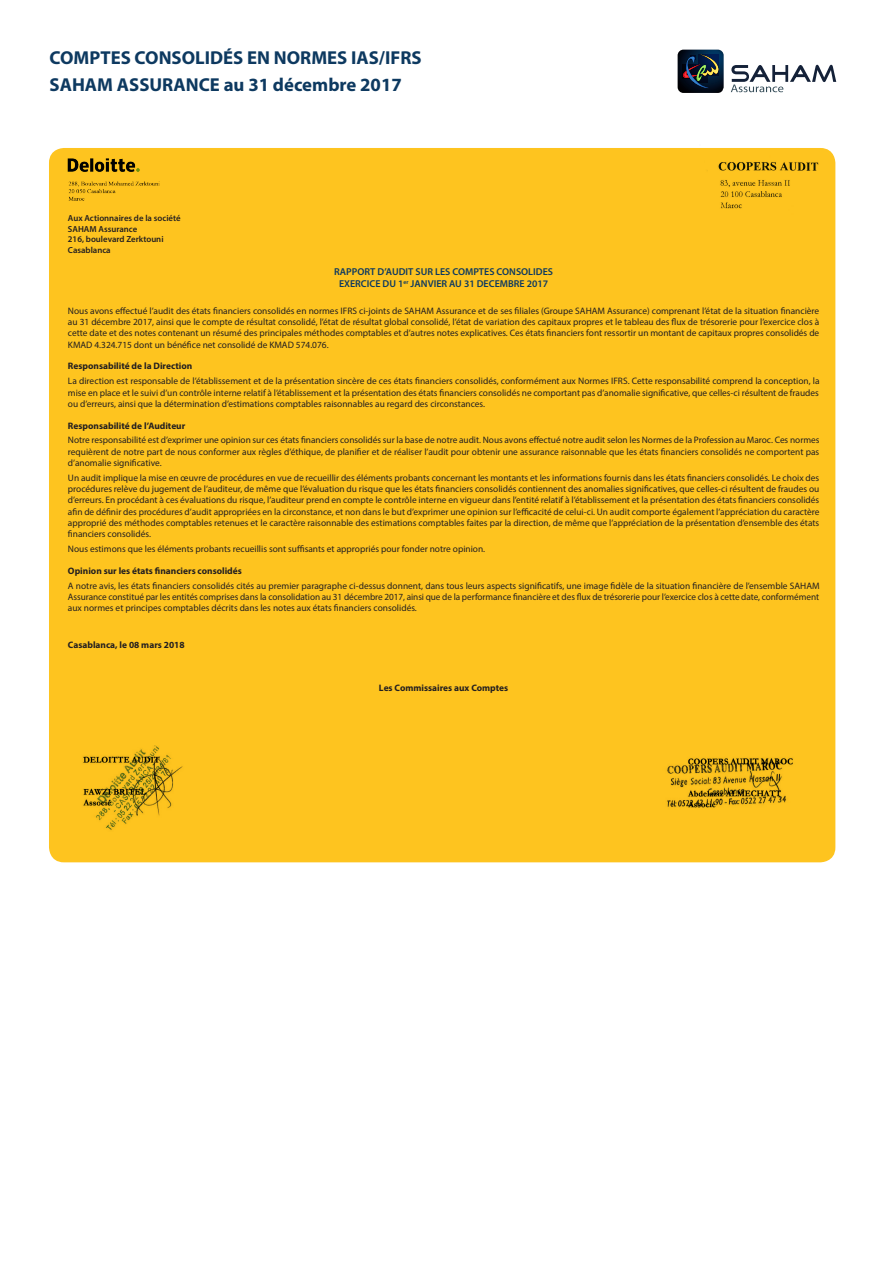
<style>
.page{position:relative;width:886px;height:1276px;background:#fff}
.page>*{position:absolute;margin:0;border:0;box-sizing:border-box;transform-origin:0 0}
.t1{font:700 18.75px/27.8px "Myriad Pro";color:#0d3960}
.t2{font:600 10px/12px "Myriad Pro";color:#0d3960;text-align:center}
.t3{font:9.38px/11.2px "Myriad Pro";color:#231f20;text-align:justify}
.t4{font:700 9.38px "Myriad Pro";color:#231f20}
.t5{font:600 8.75px/10.5px "Myriad Pro";color:#231f20}
</style>
<div class="page">
<div style="left:49px;top:148px;width:786px;height:714px;background:#fec41f;border-radius:15px"></div>
<img style="left:718px;top:148px;width:118px;height:91px">
<img style="left:83px;top:745px;width:100px;height:85px">
<img style="left:67px;top:158px;width:93px;height:43px">
<img style="left:667px;top:758px;width:126px;height:50px">
<svg style="left:677px;top:50px;width:47px;height:43px;background:#1f2d3b"></svg>
<svg style="left:731px;top:65px;width:105px;height:27px"></svg>
<h1 class="t1" style="left:50px;top:43px;width:373px">COMPTES CONSOLIDÉS EN NORMES IAS/IFRS<br>SAHAM ASSURANCE au 31 décembre 2017</h1>
<p class="t5" style="left:68px;top:213px;width:114px">Aux Actionnaires de la société<br>SAHAM Assurance<br>216, boulevard Zerktouni<br>Casablanca</p>
<p class="t2" style="left:334px;top:265px;width:220px">RAPPORT D’AUDIT SUR LES COMPTES CONSOLIDES<br>EXERCICE DU 1<sup>er</sup> JANVIER AU 31 DECEMBRE 2017</p>
<p class="t3" style="left:68px;top:305px;width:753px">Nous avons effectué l’audit des états financiers consolidés en normes IFRS ci-joints de SAHAM Assurance et de ses filiales (Groupe SAHAM Assurance) comprenant l’état de la situation financière au 31 décembre 2017, ainsi que le compte de résultat consolidé, l’état de résultat global consolidé, l’état de variation des capitaux propres et le tableau des flux de trésorerie pour l’exercice clos à cette date et des notes contenant un résumé des principales méthodes comptables et d’autres notes explicatives. Ces états financiers font ressortir un montant de capitaux propres consolidés de KMAD 4.324.715 dont un bénéfice net consolidé de KMAD 574.076.</p>
<p class="t4" style="left:68px;top:360px;width:126px">Responsabilité de la Direction</p>
<p class="t3" style="left:68px;top:375px;width:753px">La direction est responsable de l’établissement et de la présentation sincère de ces états financiers consolidés, conformément aux Normes IFRS. Cette responsabilité comprend la conception, la mise en place et le suivi d’un contrôle interne relatif à l’établissement et la présentation des états financiers consolidés ne comportant pas d’anomalie significative, que celles-ci résultent de fraudes ou d’erreurs, ainsi que la détermination d’estimations comptables raisonnables au regard des circonstances.</p>
<p class="t4" style="left:68px;top:419px;width:119px">Responsabilité de l’Auditeur</p>
<p class="t3" style="left:68px;top:434px;width:753px">Notre responsabilité est d’exprimer une opinion sur ces états financiers consolidés sur la base de notre audit. Nous avons effectué notre audit selon les Normes de la Profession au Maroc. Ces normes requièrent de notre part de nous conformer aux règles d’éthique, de planifier et de réaliser l’audit pour obtenir une assurance raisonnable que les états financiers consolidés ne comportent pas d’anomalie significative.</p>
<p class="t3" style="left:68px;top:472px;width:753px">Un audit implique la mise en œuvre de procédures en vue de recueillir des éléments probants concernant les montants et les informations fournis dans les états financiers consolidés. Le choix des procédures relève du jugement de l’auditeur, de même que l’évaluation du risque que les états financiers consolidés contiennent des anomalies significatives, que celles-ci résultent de fraudes ou d’erreurs. En procédant à ces évaluations du risque, l’auditeur prend en compte le contrôle interne en vigueur dans l’entité relatif à l’établissement et la présentation des états financiers consolidés afin de définir des procédures d’audit appropriées en la circonstance, et non dans le but d’exprimer une opinion sur l’efficacité de celui-ci. Un audit comporte également l’appréciation du caractère approprié des méthodes comptables retenues et le caractère raisonnable des estimations comptables faites par la direction, de même que l’appréciation de la présentation d’ensemble des états financiers consolidés.</p>
<p class="t3" style="left:68px;top:543px;width:419px">Nous estimons que les éléments probants recueillis sont suffisants et appropriés pour fonder notre opinion.</p>
<p class="t4" style="left:68px;top:564px;width:175px">Opinion sur les états financiers consolidés</p>
<p class="t3" style="left:68px;top:579px;width:753px">A notre avis, les états financiers consolidés cités au premier paragraphe ci-dessus donnent, dans tous leurs aspects significatifs, une image fidèle de la situation financière de l’ensemble SAHAM Assurance constitué par les entités comprises dans la consolidation au 31 décembre 2017, ainsi que de la performance financière et des flux de trésorerie pour l’exercice clos à cette date, conformément aux normes et principes comptables décrits dans les notes aux états financiers consolidés.</p>
<p class="t4" style="left:68px;top:639px;width:118px">Casablanca, le 08 mars 2018</p>
<p class="t4" style="left:379px;top:682px;width:131px">Les Commissaires aux Comptes</p>
</div>
